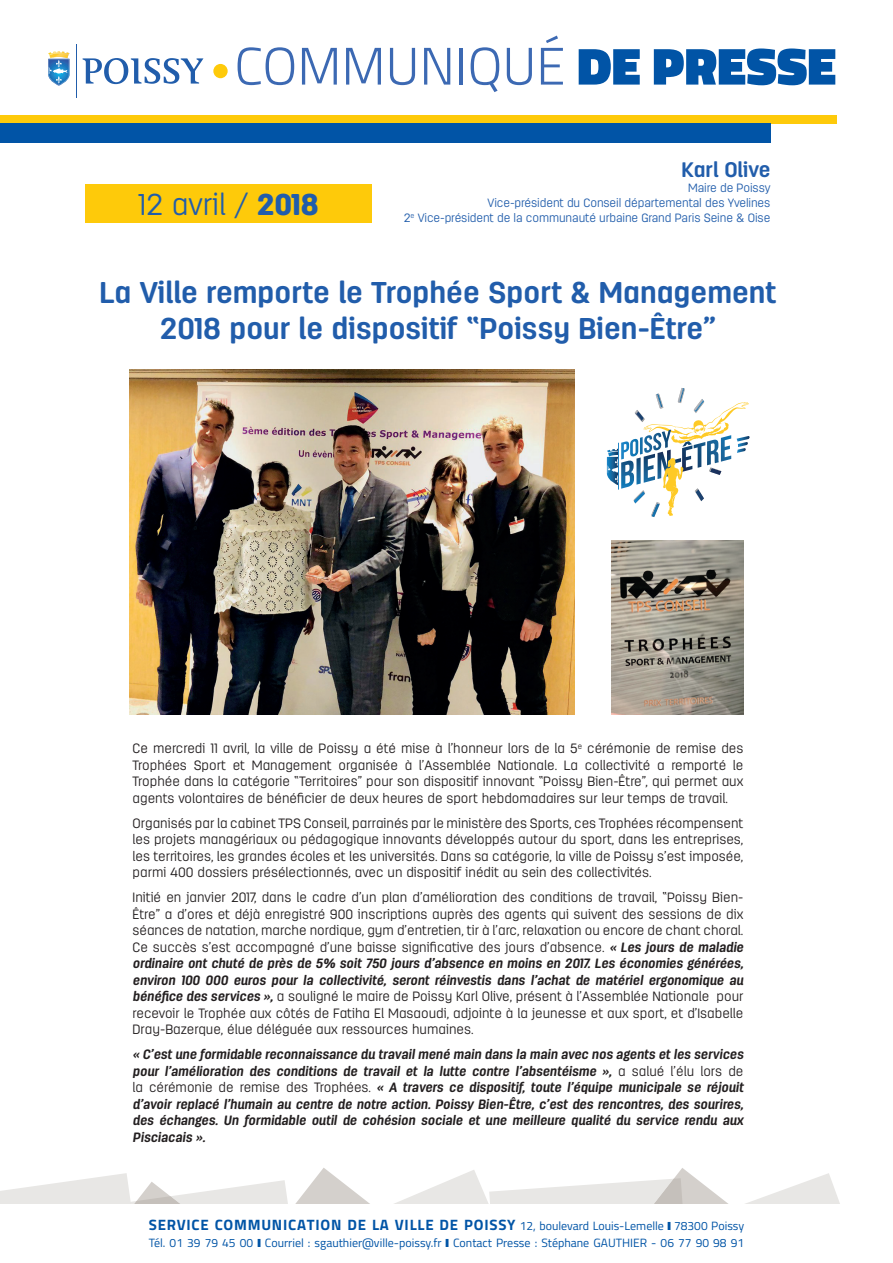
<style>
.page{position:relative;width:893px;height:1263px;background:#fff}
.page>*{position:absolute;margin:0;border:0;box-sizing:border-box;transform-origin:0 0}
.t1{font:300 52.8px "Titillium Web";color:#3c69b3}
.t2{font:700 30px/36px "Antartida Rounded";color:#215dab;text-align:center}
.t3{font:300 30px "Antartida Rounded";color:#215dab}
.t4{font:700 21px "Antartida Rounded";color:#215dab}
.t5{font:700 15px "Titillium Web";letter-spacing:.05em;color:#0154a6}
.t6{font:300 13.5px/16.5px "Antartida Rounded";color:#231f20;text-align:justify}
.t7{font:italic 700 13.5px/16.5px "Antartida Rounded";color:#231f20;text-align:justify}
.t8{font:300 12px/15px "Antartida Rounded";letter-spacing:-.01em;color:#215dab;text-align:right}
.t9{font:12px "Titillium Web";color:#0154a6}
.s1{font-weight:900;color:#0154a6}
.s2{font-weight:900}
.s3{font-weight:700;font-style:italic}
.s4{font-weight:300;font-style:normal}
.s5{font-weight:400;font-size:12px}
.s6{font-weight:900;font-size:12px}
</style>
<div class="page">
<svg style="left:0;top:1168px;width:840px;height:36px"></svg>
<div style="left:0;top:115px;width:836px;height:8px;background:#feca0a"></div>
<div style="left:0;top:123px;width:770px;height:20px;background:#0154a6"></div>
<div style="left:85px;top:184px;width:287px;height:39px;background:#feca0a"></div>
<svg style="left:48px;top:51px;width:22px;height:35px"></svg>
<img style="left:53px;top:55px;width:15px;height:3px">
<img style="left:49px;top:52px;width:19px;height:3px">
<hr style="left:77px;top:44px;width:1px;height:54px;background:#215dab">
<svg style="left:83px;top:58px;width:120px;height:26px"></svg>
<div style="left:213px;top:64px;width:15px;height:14px;background:#feca0a;border-radius:50%"></div>
<img style="left:130px;top:370px;width:445px;height:344px">
<svg style="left:607px;top:388px;width:143px;height:129px"></svg>
<hr style="left:618px;top:443px;width:1px;height:47px;background:#fff">
<img style="left:611px;top:540px;width:132px;height:174px">
<h1 class="t1" style="left:234px;top:36px;width:603px">COMMUNIQUÉ <span class="s1">DE PRESSE</span></h1>
<h2 class="t3" style="left:138px;top:188px;width:182px">12 avril / <span class="s2">2018</span></h2>
<h3 class="t4" style="left:681px;top:157px;width:90px">Karl Olive</h3>
<p class="t8" style="left:404px;top:180px;width:368px">Maire de Poissy<br>Vice-président du Conseil départemental des Yvelines<br>2<sup>e</sup> Vice-président de la communauté urbaine Grand Paris Seine &amp; Oise</p>
<h2 class="t2" style="left:99px;top:275px;width:678px">La Ville remporte le Trophée Sport &amp; Management<br>2018 pour le dispositif “Poissy Bien-Être”</h2>
<p class="t6" style="left:133px;top:741px;width:612px">Ce mercredi 11 avril, la ville de Poissy a été mise à l’honneur lors de la 5<sup>e</sup> cérémonie de remise des Trophées Sport et Management organisée à l’Assemblée Nationale. La collectivité a remporté le Trophée dans la catégorie “Territoires” pour son dispositif innovant “Poissy Bien-Être”, qui permet aux agents volontaires de bénéficier de deux heures de sport hebdomadaires sur leur temps de travail.</p>
<p class="t6" style="left:133px;top:815px;width:612px">Organisés par la cabinet TPS Conseil, parrainés par le ministère des Sports, ces Trophées récompensent les projets managériaux ou pédagogique innovants développés autour du sport, dans les entreprises, les territoires, les grandes écoles et les universités. Dans sa catégorie, la ville de Poissy s’est imposée, parmi 400 dossiers présélectionnés, avec un dispositif inédit au sein des collectivités.</p>
<p class="t6" style="left:133px;top:890px;width:612px">Initié en janvier 2017, dans le cadre d’un plan d’amélioration des conditions de travail, “Poissy Bien-Être” a d’ores et déjà enregistré 900 inscriptions auprès des agents qui suivent des sessions de dix séances de natation, marche nordique, gym d’entretien, tir à l’arc, relaxation ou encore de chant choral.<br>Ce succès s’est accompagné d’une baisse significative des jours d’absence. <span class="s3">« Les jours de maladie ordinaire ont chuté de près de 5% soit 750 jours d’absence en moins en 2017. Les économies générées, environ 100 000 euros pour la collectivité, seront réinvestis dans l’achat de matériel ergonomique au bénéfice des services »,</span> a souligné le maire de Poissy Karl Olive, présent à l’Assemblée Nationale pour recevoir le Trophée aux côtés de Fatiha El Masaoudi, adjointe à la jeunesse et aux sport, et d’Isabelle Dray-Bazerque, élue déléguée aux ressources humaines.</p>
<p class="t7" style="left:133px;top:1047px;width:612px">« C’est une formidable reconnaissance du travail mené main dans la main avec nos agents et les services pour l’amélioration des conditions de travail et la lutte contre l’absentéisme », <span class="s4">a salué l’élu lors de la cérémonie de remise des Trophées.</span> « A travers ce dispositif, toute l’équipe municipale se réjouit d’avoir replacé l’humain au centre de notre action. Poissy Bien-Être, c’est des rencontres, des sourires, des échanges. Un formidable outil de cohésion sociale et une meilleure qualité du service rendu aux Pisciacais ».</p>
<p class="t5" style="left:149px;top:1216px;width:597px">SERVICE COMMUNICATION DE LA VILLE DE POISSY <span class="s5">12, boulevard Louis-Lemelle</span> <span class="s6">I</span> <span class="s5">78300 Poissy</span></p>
<p class="t9" style="left:149px;top:1235px;width:597px">Tél. 01 39 79 45 00 <span class="s2">I</span> Courriel : sgauthier@ville-poissy.fr <span class="s2">I</span> Contact Presse : Stéphane GAUTHIER - 06 77 90 98 91</p>
</div>
